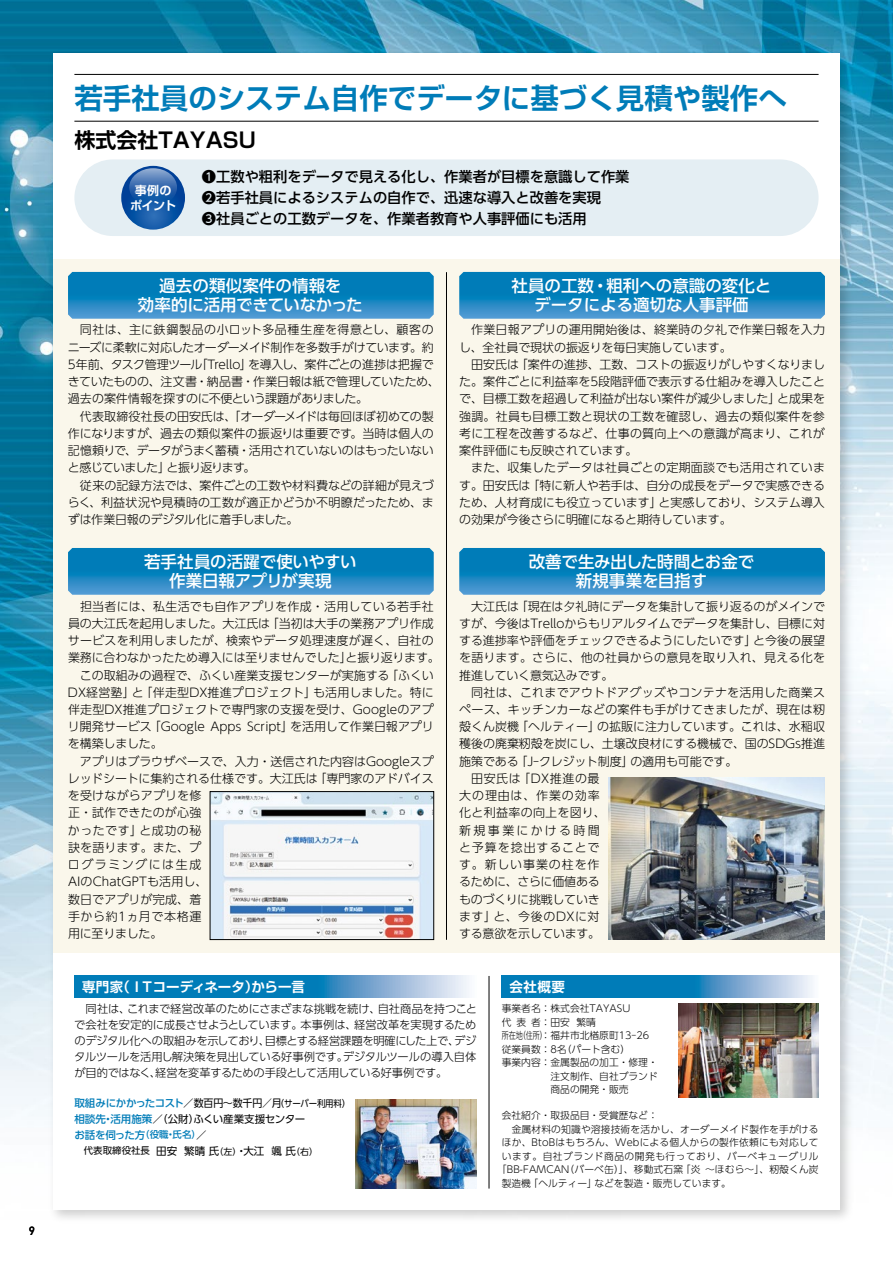
<style>
.page{position:relative;width:893px;height:1263px;background:#fff}
.page>*{position:absolute;margin:0;border:0;box-sizing:border-box;transform-origin:0 0}
.t1{font:700 28.5px "Shin Go Pro De";color:#007cb8}
.t2{font:700 21px "Shin Go Pro De";color:#000}
.t3{font:500 16.5px/19.5px "UD Shin Go Pro";color:#fff;text-align:center}
.t4{font:500 14.25px/21px "UD Shin Go Pro";color:#000}
.t5{font:700 13.5px "Shin Go Pro De";letter-spacing:-.005em;color:#fff}
.t6{font:300 12px/17.2px "UD Shin Go Pro";color:#000;text-align:justify}
.t7{font:300 12px "UD Shin Go Pro";letter-spacing:.02em;color:#000}
.t8{font:300 12px "UD Shin Go Pro";letter-spacing:-.025em;color:#000}
.t9{font:300 12px "UD Shin Go Pro";letter-spacing:.045em;color:#000}
.t10{font:300 12px "UD Shin Go Pro";letter-spacing:.075em;color:#000}
.t11{font:300 12px "UD Shin Go Pro";letter-spacing:-.02em;color:#000}
.t12{font:300 12px "UD Shin Go Pro";letter-spacing:.025em;color:#000}
.t13{font:300 12px "UD Shin Go Pro";letter-spacing:.04em;color:#000}
.t14{font:300 12px "UD Shin Go Pro";letter-spacing:.05em;color:#000}
.t15{font:300 12px "UD Shin Go Pro";letter-spacing:.07em;color:#000}
.t16{font:300 12px "UD Shin Go Pro";letter-spacing:.125em;color:#000}
.t17{font:300 12px "UD Shin Go Pro";letter-spacing:.185em;color:#000}
.t18{font:700 12px/15px "Shin Go Pro De";letter-spacing:-.035em;color:#fff;text-align:center}
.t19{font:700 12px "DIN Alternate";color:#000}
.t20{font:300 11.25px/15.8px "UD Shin Go Pro";letter-spacing:-.02em;color:#000;text-align:justify}
.t21{font:10.5px/15.8px "UD Shin Go Pro";color:#000}
.t22{font:300 9.75px/13.5px "UD Shin Go Pro";letter-spacing:.015em;color:#000}
.t23{font:300 9.75px "UD Shin Go Pro";letter-spacing:.05em;color:#000}
.s1{font-weight:500;color:#007cb8}
.s2{font-size:9.45px}
.s3{font-weight:500}
.s4{font-weight:500;font-size:9.45px;color:#007cb8}
.s5{font-size:8.85px}
</style>
<div class="page">
<img style="left:0;top:0;width:893px;height:1117px">
<img style="left:44px;top:44px;width:813px;height:1175px">
<div style="left:53px;top:53px;width:787px;height:1157px;background:#fff"></div>
<div style="left:74px;top:159px;width:745px;height:77px;background:#e4eef3;border-radius:38px"></div>
<div style="left:53px;top:259px;width:787px;height:693px;background:#faf7eb"></div>
<svg style="left:74px;top:976px;width:395px;height:21px;background:#3692c4"></svg>
<hr style="left:446px;top:272px;width:1px;height:668px;background:#000">
<hr style="left:489px;top:976px;width:1px;height:212px;background:#000">
<svg style="left:502px;top:976px;width:311px;height:21px;background:#3692c4"></svg>
<svg style="left:121px;top:166px;width:64px;height:64px"></svg>
<svg style="left:129px;top:168px;width:48px;height:38px;background:#386eb1"></svg>
<hr style="left:74px;top:74px;width:745px;height:1px;background:#000">
<hr style="left:74px;top:121px;width:745px;height:1px;background:#000">
<svg style="left:68px;top:272px;width:366px;height:47px;background:#1885c0"></svg>
<svg style="left:68px;top:548px;width:366px;height:47px;background:#1885c0"></svg>
<svg style="left:459px;top:272px;width:366px;height:47px;background:#1885c0"></svg>
<svg style="left:459px;top:548px;width:366px;height:47px;background:#1885c0"></svg>
<img style="left:678px;top:1003px;width:141px;height:95px">
<img style="left:355px;top:1099px;width:121px;height:89px">
<img style="left:212px;top:793px;width:220px;height:145px">
<div style="left:210px;top:791px;width:224px;height:149px;border:1px solid #000"></div>
<img style="left:608px;top:777px;width:217px;height:163px">
<p class="t19" style="left:29px;top:1222px;width:7px">9</p>
<h1 class="t1" style="left:74px;top:74px;width:714px">若手社員のシステム自作でデータに基づく見積や製作へ</h1>
<h2 class="t2" style="left:74px;top:123px;width:183px">株式会社TAYASU</h2>
<p class="t18" style="left:130px;top:182px;width:47px">事例のポイント</p>
<p class="t4" style="left:202px;top:166px;width:429px">❶工数や粗利をデータで見える化し、作業者が目標を意識して作業<br>❷若手社員によるシステムの自作で、迅速な導入と改善を実現<br>❸社員ごとの工数データを、作業者教育や人事評価にも活用</p>
<h3 class="t3" style="left:138px;top:275px;width:226px">過去の類似案件の情報を<br>効率的に活用できていなかった</h3>
<p class="t6" style="left:68px;top:321px;width:373px;text-align:left;text-indent:12px">同社は、主に鉄鋼製品の小ロット多品種生産を得意とし、顧客のニーズに柔軟に対応したオーダーメイド制作を多数手がけています。約5年前、タスク管理ツール「Trello」を導入し、案件ごとの進捗は把握できていたものの、注文書・納品書・作業日報は紙で管理していたため、過去の案件情報を探すのに不便という課題がありました。</p>
<p class="t6" style="left:68px;top:407px;width:367px;text-indent:12px">代表取締役社長の田安氏は、「オーダーメイドは毎回ほぼ初めての製作になりますが、過去の類似案件の振返りは重要です。当時は個人の記憶頼りで、データがうまく蓄積・活用されていないのはもったいないと感じていました」と振り返ります。</p>
<p class="t6" style="left:68px;top:476px;width:367px;text-indent:12px">従来の記録方法では、案件ごとの工数や材料費などの詳細が見えづらく、利益状況や見積時の工数が適正かどうか不明瞭だったため、まずは作業日報のデジタル化に着手しました。</p>
<h3 class="t3" style="left:144px;top:551px;width:214px">若手社員の活躍で使いやすい作業日報アプリが実現</h3>
<p class="t7" style="left:80px;top:596px;width:355px">担当者には、私生活でも自作アプリを作成・活用している若手社</p>
<p class="t6" style="left:68px;top:614px;width:367px">員の大江氏を起用しました。大江氏は「当初は大手の業務アプリ作成</p>
<p class="t7" style="left:68px;top:631px;width:367px">サービスを利用しましたが、検索やデータ処理速度が遅く、自社の</p>
<p class="t6" style="left:68px;top:649px;width:373px">業務に合わなかったため導入には至りませんでした」と振り返ります。</p>
<p class="t6" style="left:80px;top:666px;width:355px">この取組みの過程で、ふくい産業支援センターが実施する「ふくい</p>
<p class="t6" style="left:68px;top:683px;width:367px">DX経営塾」と「伴走型DX推進プロジェクト」も活用しました。特に</p>
<p class="t6" style="left:68px;top:700px;width:367px">伴走型DX推進プロジェクトで専門家の支援を受け、Googleのアプ</p>
<p class="t6" style="left:68px;top:718px;width:368px">リ開発サービス「Google Apps Script」を活用して作業日報アプリ</p>
<p class="t6" style="left:68px;top:735px;width:96px">を構築しました。</p>
<p class="t6" style="left:80px;top:752px;width:355px">アプリはブラウザベースで、入力・送信された内容はGoogleスプ</p>
<p class="t6" style="left:68px;top:769px;width:367px">レッドシートに集約される仕様です。大江氏は「専門家のアドバイス</p>
<p class="t6" style="left:68px;top:787px;width:135px">を受けながらアプリを修</p>
<p class="t6" style="left:68px;top:804px;width:135px">正・試作できたのが心強</p>
<p class="t13" style="left:68px;top:820px;width:135px">かったです」と成功の秘</p>
<p class="t6" style="left:68px;top:838px;width:135px">訣を語ります。また、プ</p>
<p class="t16" style="left:68px;top:855px;width:135px">ログラミングには生成</p>
<p class="t6" style="left:68px;top:873px;width:141px">AIのChatGPTも活用し、</p>
<p class="t6" style="left:68px;top:890px;width:135px">数日でアプリが完成、着</p>
<p class="t9" style="left:68px;top:907px;width:135px">手から約1ヵ月で本格運</p>
<p class="t11" style="left:68px;top:924px;width:96px">用に至りました。</p>
<h3 class="t3" style="left:512px;top:275px;width:261px">社員の工数・粗利への意識の変化とデータによる適切な人事評価</h3>
<p class="t6" style="left:459px;top:321px;width:367px;text-indent:12px">作業日報アプリの運用開始後は、終業時の夕礼で作業日報を入力し、全社員で現状の振返りを毎日実施しています。</p>
<p class="t6" style="left:459px;top:355px;width:367px;text-indent:12px">田安氏は「案件の進捗、工数、コストの振返りがしやすくなりました。案件ごとに利益率を5段階評価で表示する仕組みを導入したことで、目標工数を超過して利益が出ない案件が減少しました」と成果を強調。社員も目標工数と現状の工数を確認し、過去の類似案件を参考に工程を改善するなど、仕事の質向上への意識が高まり、これが案件評価にも反映されています。</p>
<p class="t6" style="left:459px;top:459px;width:367px;text-indent:12px">また、収集したデータは社員ごとの定期面談でも活用されています。田安氏は「特に新人や若手は、自分の成長をデータで実感できるため、人材育成にも役立っています」と実感しており、システム導入の効果が今後さらに明確になると期待しています。</p>
<h3 class="t3" style="left:529px;top:551px;width:227px">改善で生み出した時間とお金で新規事業を目指す</h3>
<p class="t6" style="left:459px;top:597px;width:367px;text-indent:12px">大江氏は「現在は夕礼時にデータを集計して振り返るのがメインですが、今後はTrelloからもリアルタイムでデータを集計し、目標に対する進捗率や評価をチェックできるようにしたいです」と今後の展望を語ります。さらに、他の社員からの意見を取り入れ、見える化を推進していく意気込みです。</p>
<p class="t7" style="left:471px;top:682px;width:355px">同社は、これまでアウトドアグッズやコンテナを活用した商業ス</p>
<p class="t7" style="left:459px;top:700px;width:367px">ペース、キッチンカーなどの案件も手がけてきましたが、現在は籾</p>
<p class="t6" style="left:459px;top:718px;width:367px">殻くん炭機「ヘルティー」の拡販に注力しています。これは、水稲収</p>
<p class="t6" style="left:459px;top:735px;width:367px">穫後の廃棄籾殻を炭にし、土壌改良材にする機械で、国のSDGs推進</p>
<p class="t6" style="left:459px;top:752px;width:280px">施策である「J-クレジット制度」の適用も可能です。</p>
<p class="t14" style="left:471px;top:769px;width:130px">田安氏は「DX推進の最</p>
<p class="t10" style="left:459px;top:786px;width:142px">大の理由は、作業の効率</p>
<p class="t12" style="left:459px;top:803px;width:148px">化と利益率の向上を図り、</p>
<p class="t17" style="left:459px;top:820px;width:142px">新規事業にかける時間</p>
<p class="t15" style="left:459px;top:838px;width:142px">と予算を捻出することで</p>
<p class="t10" style="left:459px;top:855px;width:142px">す。新しい事業の柱を作</p>
<p class="t8" style="left:459px;top:872px;width:142px">るために、さらに価値ある</p>
<p class="t11" style="left:459px;top:889px;width:142px">ものづくりに挑戦していき</p>
<p class="t9" style="left:459px;top:907px;width:142px">ます」と、今後のDXに対</p>
<p class="t8" style="left:459px;top:924px;width:143px">する意欲を示しています。</p>
<p class="t5" style="left:82px;top:975px;width:224px">専門家（ＩＴコーディネータ）から一言</p>
<p class="t5" style="left:509px;top:975px;width:57px">会社概要</p>
<p class="t20" style="left:74px;top:1001px;width:404px;text-indent:12px">同社は、これまで経営改革のためにさまざまな挑戦を続け、自社商品を持つことで会社を安定的に成長させようとしています。本事例は、経営改革を実現するためのデジタル化への取組みを示しており、目標とする経営課題を明確にした上で、デジタルツールを活用し解決策を見出している好事例です。デジタルツールの導入自体が目的ではなく、経営を変革するための手段として活用している好事例です。</p>
<p class="t21" style="left:74px;top:1095px;width:278px"><span class="s1">取組みにかかったコスト</span>／数百円～数千円／月<span class="s2">（サーバー利用料）</span><span class="s1">相談先・活用施策</span><span class="s3">／</span>（公財）ふくい産業支援センター<br><span class="s1">お話を伺った方</span><span class="s4">（役職・氏名）</span>／<br><span class="s2">　代表取締役社長</span> 田安 繁晴 氏<span class="s5">（左）</span>・大江 颯 氏<span class="s5">（右）</span></p>
<p class="t22" style="left:502px;top:1001px;width:158px">事業者名：株式会社TAYASU<br>代表者：田安 繁晴<br>所在地（住所）：福井市北楢原町13-26従業員数：8名（パート含む）<br>事業内容：金属製品の加工・修理・　　　　　注文制作、自社ブランド　　　　　商品の開発・販売</p>
<p class="t22" style="left:502px;top:1109px;width:157px">会社紹介・取扱品目・受賞歴など：</p>
<p class="t22" style="left:502px;top:1122px;width:318px">　金属材料の知識や溶接技術を活かし、オーダーメイド製作を手がける</p>
<p class="t22" style="left:502px;top:1136px;width:318px">ほか、BtoBはもちろん、Webによる個人からの製作依頼にも対応して</p>
<p class="t23" style="left:502px;top:1148px;width:318px">います。自社ブランド商品の開発も行っており、バーベキューグリル</p>
<p class="t22" style="left:497px;top:1163px;width:323px">「BB-FAMCAN（バーベ缶）」、移動式石窯「炎 ～ほむら～」、籾殻くん炭</p>
<p class="t22" style="left:502px;top:1176px;width:231px">製造機「ヘルティー」などを製造・販売しています。</p>
</div>
